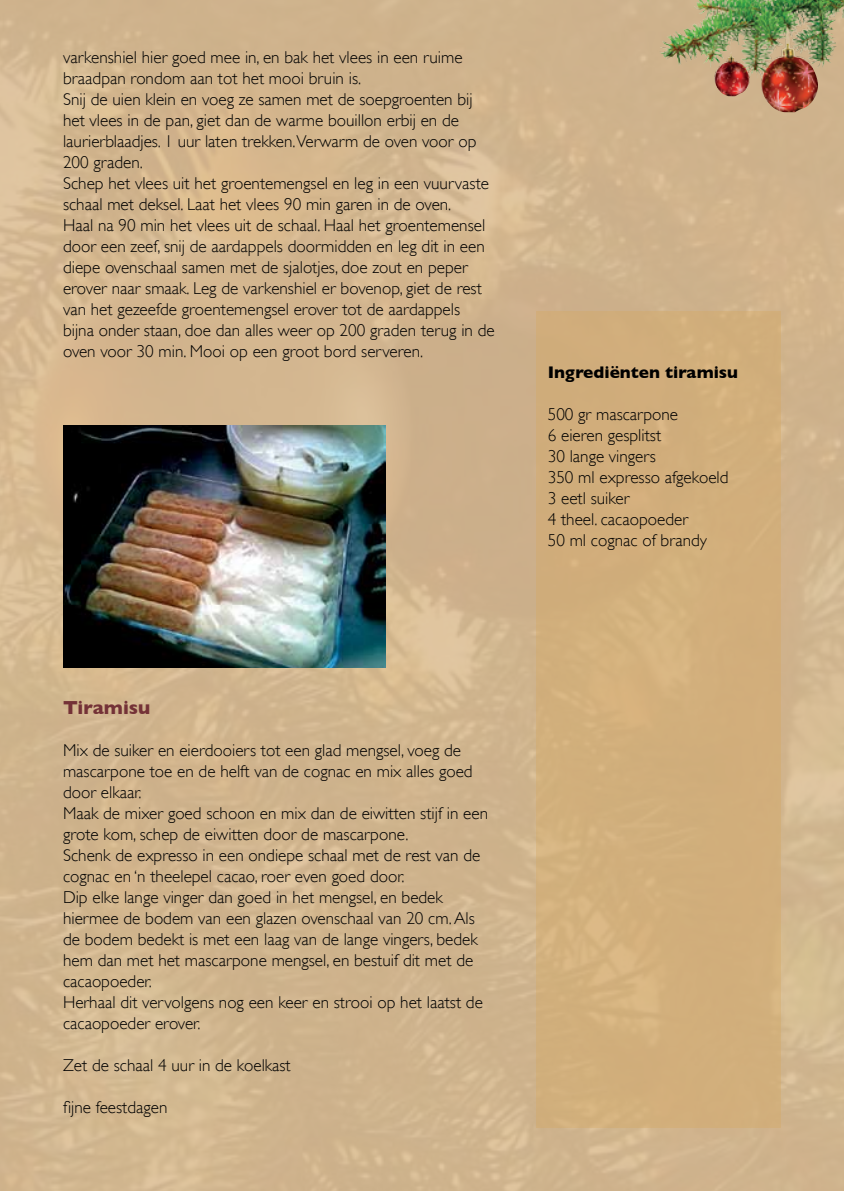
<style>
.page{position:relative;width:844px;height:1191px;background:#fff}
.page>*{position:absolute;margin:0;border:0;box-sizing:border-box;transform-origin:0 0}
.t1{font:700 19.25px "Gill Sans";color:#743237}
.t2{font:300 17.15px/21px "Gill Sans";color:#000}
.t3{font:700 17.15px "Gill Sans";color:#000}
</style>
<div class="page">
<img style="left:0;top:0;width:843px;height:1191px">
<div style="left:536px;top:311px;width:244px;height:817px;background:#d1ae7b"></div>
<img style="left:63px;top:425px;width:322px;height:242px">
<img style="left:659px;top:0;width:83px;height:67px">
<p class="t2" style="left:63px;top:47px;width:433px">varkenshiel hier goed mee in, en bak het vlees in een ruime braadpan rondom aan tot het mooi bruin is.<br>Snij de uien klein en voeg ze samen met de soepgroenten bij het vlees in de pan, giet dan de warme bouillon erbij en de laurierblaadjes. 1 uur laten trekken.Verwarm de oven voor op 200 graden.<br>Schep het vlees uit het groentemengsel en leg in een vuurvaste schaal met deksel. Laat het vlees 90 min garen in de oven.<br>Haal na 90 min het vlees uit de schaal. Haal het groentemensel door een zeef, snij de aardappels doormidden en leg dit in een diepe ovenschaal samen met de sjalotjes, doe zout en peper erover naar smaak. Leg de varkenshiel er bovenop, giet de rest van het gezeefde groentemengsel erover tot de aardappels bijna onder staan, doe dan alles weer op 200 graden terug in de oven voor 30 min. Mooi op een groot bord serveren.</p>
<p class="t3" style="left:547px;top:362px;width:192px">Ingrediënten tiramisu</p>
<p class="t2" style="left:547px;top:404px;width:182px">500 gr mascarpone<br>6 eieren gesplitst<br>30 lange vingers<br>350 ml expresso afgekoeld<br>3 eetl suiker<br>4 theel. cacaopoeder<br>50 ml cognac of brandy</p>
<p class="t1" style="left:63px;top:696px;width:89px">Tiramisu</p>
<p class="t2" style="left:63px;top:740px;width:426px">Mix de suiker en eierdooiers tot een glad mengsel, voeg de mascarpone toe en de helft van de cognac en mix alles goed door elkaar.<br>Maak de mixer goed schoon en mix dan de eiwitten stijf in een grote kom, schep de eiwitten door de mascarpone.<br>Schenk de expresso in een ondiepe schaal met de rest van de cognac en ‘n theelepel cacao, roer even goed door.<br>Dip elke lange vinger dan goed in het mengsel, en bedek hiermee de bodem van een glazen ovenschaal van 20 cm. Als de bodem bedekt is met een laag van de lange vingers, bedek hem dan met het mascarpone mengsel, en bestuif dit met de cacaopoeder.<br>Herhaal dit vervolgens nog een keer en strooi op het laatst de cacaopoeder erover.</p>
<p class="t2" style="left:63px;top:1055px;width:229px">Zet de schaal 4 uur in de koelkast</p>
<p class="t2" style="left:63px;top:1097px;width:106px">fijne feestdagen</p>
</div>
